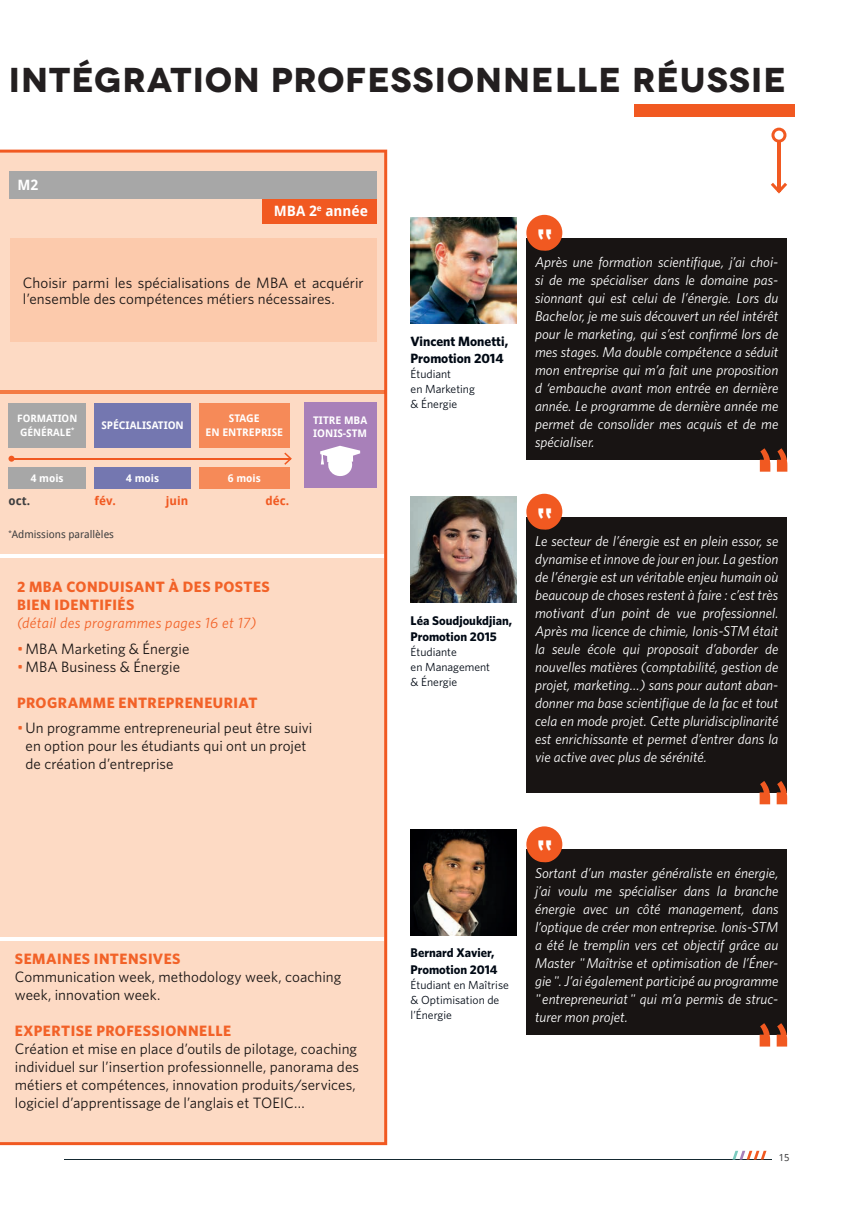
<style>
.page{position:relative;width:851px;height:1221px;background:#fff}
.page>*{position:absolute;margin:0;border:0;box-sizing:border-box;transform-origin:0 0}
.t1{font:700 34.5px "Novecentowide";letter-spacing:.03em;color:#231f20}
.t2{font:15px/18px "Whitney HTF";letter-spacing:.005em;color:#181413}
.t3{font:700 15px/18px "Whitney HTF";letter-spacing:.03em;color:#f26228}
.t4{font:italic 15px "Whitney HTF";letter-spacing:.025em;color:#f26228}
.t5{font:italic 14.25px/18px "Whitney HTF";color:#fff;text-align:justify}
.t6{font:700 14.25px "Droid Sans";color:#fff}
.t7{font:700 13.5px/16.5px "Whitney HTF";color:#000914}
.t8{font:700 12.6px/16.5px "Whitney HTF";color:#000914}
.t9{font:700 12px "Droid Sans";color:#f15921}
.t10{font:700 12px "Droid Sans";color:#3e3e3f}
.t11{font:11.7px/15px "Whitney HTF";color:#000914}
.t12{font:700 10.5px/13.5px "Droid Sans";color:#fff;text-align:center}
.t13{font:10.5px "Droid Sans";color:#3e3e3f}
.t14{font:700 10.2px/13.5px "Droid Sans";color:#fff}
.t15{font:9.75px "Droid Sans";color:#3e3e3f}
.s1{color:#f26228}
</style>
<div class="page">
<div style="left:634px;top:104px;width:160px;height:13px;background:#f15921"></div>
<hr style="left:64px;top:1158px;width:729px;height:1px;background:#152931">
<div style="left:772px;top:1153px;width:24px;height:11px;background:#fff"></div>
<svg style="left:732px;top:1150px;width:34px;height:9px"></svg>
<div style="left:0;top:150px;width:387px;height:994px;background:#fddac4"></div>
<div style="left:262px;top:196px;width:114px;height:28px;background:#f15921"></div>
<div style="left:9px;top:171px;width:367px;height:28px;background:#a7a7a7"></div>
<div style="left:10px;top:238px;width:366px;height:104px;background:#fccaac"></div>
<div style="left:9px;top:403px;width:77px;height:44px;background:#a7a7a7"></div>
<div style="left:199px;top:403px;width:90px;height:44px;background:#f68a58"></div>
<div style="left:94px;top:403px;width:97px;height:44px;background:#7477b0"></div>
<div style="left:9px;top:467px;width:77px;height:21px;background:#a7a7a7"></div>
<div style="left:199px;top:467px;width:90px;height:21px;background:#f68a58"></div>
<div style="left:94px;top:467px;width:97px;height:21px;background:#7477b0"></div>
<hr style="left:12px;top:458px;width:279px;height:1px;background:#f15921">
<svg style="left:9px;top:455px;width:6px;height:6px"></svg>
<svg style="left:284px;top:452px;width:8px;height:13px"></svg>
<div style="left:304px;top:403px;width:72px;height:85px;background:#a880b9"></div>
<svg style="left:320px;top:446px;width:40px;height:30px"></svg>
<hr style="left:0;top:390px;width:384px;height:3px;background:#f47b44">
<hr style="left:0;top:554px;width:384px;height:3px;background:#fff">
<hr style="left:0;top:937px;width:384px;height:3px;background:#fff">
<hr style="left:777px;top:141px;width:3px;height:50px;background:#f15921">
<svg style="left:771px;top:128px;width:15px;height:15px"></svg>
<svg style="left:771px;top:183px;width:16px;height:10px"></svg>
<img style="left:410px;top:217px;width:106px;height:106px">
<div style="left:526px;top:238px;width:260px;height:221px;background:#181413"></div>
<svg style="left:759px;top:448px;width:28px;height:23px"></svg>
<img style="left:410px;top:496px;width:106px;height:106px">
<div style="left:526px;top:517px;width:260px;height:275px;background:#181413"></div>
<svg style="left:759px;top:780px;width:28px;height:24px"></svg>
<img style="left:410px;top:829px;width:106px;height:106px">
<div style="left:526px;top:849px;width:260px;height:185px;background:#181413"></div>
<svg style="left:759px;top:1023px;width:28px;height:23px"></svg>
<svg style="left:526px;top:215px;width:36px;height:36px"></svg>
<svg style="left:526px;top:493px;width:36px;height:37px"></svg>
<svg style="left:526px;top:826px;width:36px;height:36px"></svg>
<h1 class="t1" style="left:9px;top:59px;width:778px">INTÉGRATION PROFESSIONNELLE RÉUSSIE</h1>
<p class="t6" style="left:17px;top:177px;width:22px">M2</p>
<p class="t6" style="left:274px;top:202px;width:96px">MBA 2<sup>e</sup> année</p>
<p class="t2" style="left:23px;top:274px;width:342px;line-height:16.5px">Choisir parmi les spécialisations de MBA et acquérir l’ensemble des compétences métiers nécessaires.</p>
<p class="t14" style="left:17px;top:412px;width:62px">FORMATION<br>GÉNÉRALE<sup>*</sup></p>
<p class="t12" style="left:205px;top:412px;width:79px">STAGE<br>EN ENTREPRISE</p>
<p class="t12" style="left:101px;top:419px;width:84px">SPÉCIALISATION</p>
<p class="t12" style="left:31px;top:471px;width:34px">4 mois</p>
<p class="t12" style="left:126px;top:471px;width:34px">4 mois</p>
<p class="t12" style="left:228px;top:471px;width:34px">6 mois</p>
<p class="t10" style="left:9px;top:493px;width:23px">oct.</p>
<p class="t9" style="left:94px;top:493px;width:23px">fév.</p>
<p class="t9" style="left:166px;top:493px;width:24px">juin</p>
<p class="t9" style="left:265px;top:493px;width:25px">déc.</p>
<p class="t13" style="left:9px;top:528px;width:107px"><sup>*</sup>Admissions parallèles</p>
<p class="t12" style="left:313px;top:413px;width:55px;text-align:left">TITRE MBA<br>IONIS-STM</p>
<p class="t3" style="left:17px;top:577px;width:254px">2 MBA CONDUISANT À DES POSTES<br>BIEN IDENTIFIÉS</p>
<p class="t4" style="left:17px;top:614px;width:241px">(détail des programmes pages 16 et 17)</p>
<p class="t2" style="left:17px;top:639px;width:174px"><span class="s1">•</span> MBA Marketing &amp; Énergie</p>
<p class="t2" style="left:17px;top:657px;width:165px"><span class="s1">•</span> MBA Business &amp; Énergie</p>
<p class="t3" style="left:17px;top:693px;width:242px">PROGRAMME ENTREPRENEURIAT</p>
<p class="t2" style="left:26px;top:718px;width:288px;text-indent:-9px"><span class="s1">•</span> Un programme entrepreneurial peut être suivi en option pour les étudiants qui ont un projet de création d’entreprise</p>
<p class="t3" style="left:15px;top:949px;width:167px">SEMAINES INTENSIVES</p>
<p class="t2" style="left:15px;top:967px;width:328px">Communication week, methodology week, coaching week, innovation week.</p>
<p class="t3" style="left:15px;top:1021px;width:218px">EXPERTISE PROFESSIONNELLE</p>
<p class="t2" style="left:15px;top:1039px;width:345px">Création et mise en place d’outils de pilotage, coaching individuel sur l’insertion professionnelle, panorama des métiers et compétences, innovation produits/services, logiciel d’apprentissage de l’anglais et TOEIC...</p>
<p class="t7" style="left:410px;top:333px;width:99px">Vincent Monetti,<br>Promotion 2014</p>
<p class="t11" style="left:410px;top:366px;width:66px">Étudiant<br>en Marketing &amp; Énergie</p>
<p class="t5" style="left:535px;top:252px;width:245px">Après une formation scientifique, j’ai choi&shy;si de me spécialiser dans le domaine pas&shy;sionnant qui est celui de l’énergie. Lors du Bachelor, je me suis découvert un réel intérêt pour le marketing, qui s’est confirmé lors de mes stages. Ma double compétence a séduit mon entreprise qui m’a fait une proposition d ‘embauche avant mon entrée en dernière année. Le programme de dernière année me permet de consolider mes acquis et de me spécialiser.</p>
<p class="t8" style="left:410px;top:611px;width:103px">Léa Soudjoukdjian,<br>Promotion 2015</p>
<p class="t11" style="left:410px;top:644px;width:81px">Étudiante<br>en Management &amp; Énergie</p>
<p class="t5" style="left:535px;top:531px;width:245px">Le secteur de l’énergie est en plein essor, se dynamise et innove de jour en jour. La gestion de l’énergie est un véritable enjeu humain où beaucoup de choses restent à faire : c’est très motivant d’un point de vue professionnel.<br>Après ma licence de chimie, Ionis-STM était la seule école qui proposait d’aborder de nouvelles matières (comptabilité, gestion de projet, marketing…) sans pour autant aban&shy;donner ma base scientifique de la fac et tout cela en mode projet. Cette pluridisciplinarité est enrichissante et permet d’entrer dans la vie active avec plus de sérénité.</p>
<p class="t8" style="left:410px;top:944px;width:88px">Bernard Xavier,<br>Promotion 2014</p>
<p class="t11" style="left:410px;top:976px;width:100px">Étudiant en Maîtrise &amp; Optimisation de l’Énergie</p>
<p class="t5" style="left:535px;top:863px;width:245px">Sortant d’un master généraliste en énergie, j’ai voulu me spécialiser dans la branche énergie avec un côté management, dans l’optique de créer mon entreprise. Ionis-STM a été le tremplin vers cet objectif grâce au Master " Maîtrise et optimisation de l’Éner&shy;gie ". J’ai également participé au programme " entrepreneuriat " qui m’a permis de struc&shy;turer mon projet.</p>
<p class="t15" style="left:778px;top:1151px;width:12px">15</p>
</div>
